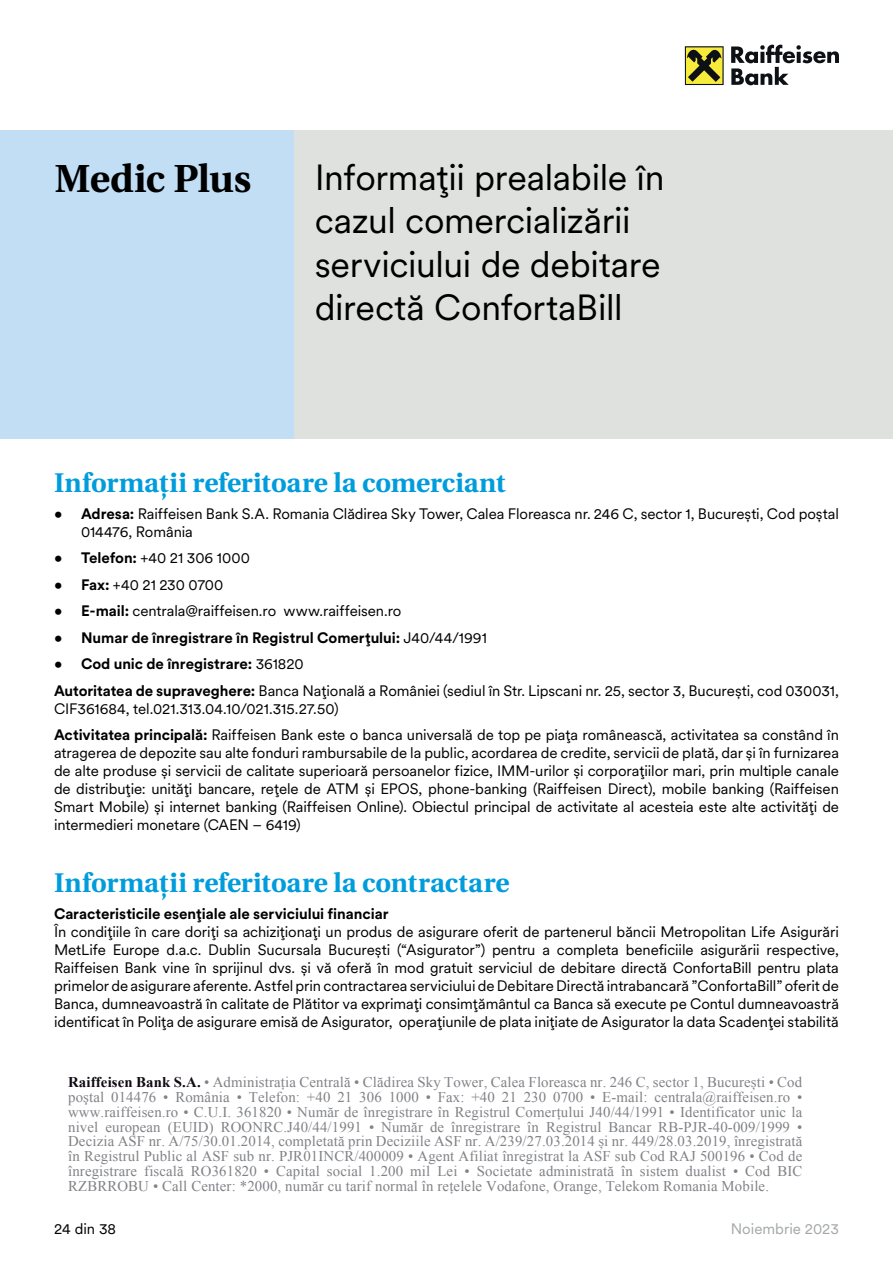
<style>
.page{position:relative;width:893px;height:1263px;background:#fff}
.page>*{position:absolute;margin:0;border:0;box-sizing:border-box;transform-origin:0 0}
.t1{font:700 39px "Linguistics Pro";letter-spacing:-.015em;color:#000}
.t2{font:36px/43.2px "Met Life Circular";letter-spacing:-.01em;color:#000}
.t3{font:700 27px "Linguistics Pro";color:#009cdc}
.t4{font:15px/18px "Met Life Circular";letter-spacing:-.005em;color:#000}
.t5{font:700 15px "Met Life Circular";letter-spacing:-.005em;color:#000}
.t6{font:15px "Met Life Circular";color:#a3a7a9}
.t7{font:14.85px/14.9px "Times New Roman";letter-spacing:.01em;color:#808286;text-align:justify}
.s1{font-weight:700}
.s2{font-weight:400}
.s3{font-weight:700;color:#110913}
</style>
<div class="page">
<div style="left:0;top:131px;width:893px;height:308px;background:#dfe1df"></div>
<div style="left:0;top:131px;width:293px;height:308px;background:#c1def4"></div>
<div style="left:685px;top:46px;width:39px;height:39px;background:#868128"></div>
<div style="left:686px;top:47px;width:36px;height:37px;background:#f7ec3c"></div>
<svg style="left:687px;top:49px;width:34px;height:33px"></svg>
<svg style="left:731px;top:45px;width:108px;height:40px"></svg>
<h1 class="t1" style="left:55px;top:147px;width:198px">Medic Plus</h1>
<h2 class="t2" style="left:315px;top:154px;width:351px">Informații prealabile în cazul comercializării serviciului de debitare directă ConfortaBill</h2>
<h3 class="t3" style="left:54px;top:461px;width:453px">Informații referitoare la comerciant</h3>
<p class="t4" style="left:81px;top:504px;width:759px;text-indent:-27px">• <span class="s1">Adresa:</span> Raiffeisen Bank S.A. Romania Clădirea Sky Tower, Calea Floreasca nr. 246 C, sector 1, București, Cod poștal<br>014476, România</p>
<p class="t4" style="left:54px;top:548px;width:197px">• <span class="s1">Telefon:</span> +40 21 306 1000</p>
<p class="t4" style="left:54px;top:575px;width:171px">• <span class="s1">Fax:</span> +40 21 230 0700</p>
<p class="t4" style="left:54px;top:601px;width:349px">• <span class="s1">E-mail:</span> centrala@raiffeisen.ro www.raiffeisen.ro</p>
<p class="t5" style="left:54px;top:627px;width:434px"><span class="s2">•</span> Numar de înregistrare în Registrul Comerțului: <span class="s2">J40/44/1991</span></p>
<p class="t4" style="left:54px;top:650px;width:786px;line-height:26.5px">• <span class="s1">Cod unic de înregistrare:</span> 361820<br><span class="s1">Autoritatea de supraveghere:</span> Banca Națională a României (sediul în Str. Lipscani nr. 25, sector 3, București, cod 030031,</p>
<p class="t4" style="left:54px;top:694px;width:786px;line-height:26.5px">CIF361684, tel.021.313.04.10/021.315.27.50)<br><span class="s1">Activitatea principală:</span> Raiffeisen Bank este o banca universală de top pe piața românească, activitatea sa constând în</p>
<p class="t4" style="left:54px;top:743px;width:786px;text-align:justify">atragerea de depozite sau alte fonduri rambursabile de la public, acordarea de credite, servicii de plată, dar și în furnizarea de alte produse și servicii de calitate superioară persoanelor fizice, IMM-urilor și corporațiilor mari, prin multiple canale de distribuție: unități bancare, rețele de ATM și EPOS, phone-banking (Raiffeisen Direct), mobile banking (Raiffeisen Smart Mobile) și internet banking (Raiffeisen Online). Obiectul principal de activitate al acesteia este alte activități de intermedieri monetare (CAEN – 6419)</p>
<h3 class="t3" style="left:54px;top:861px;width:457px">Informații referitoare la contractare</h3>
<p class="t5" style="left:54px;top:903px;width:336px">Caracteristicile esențiale ale serviciului financiar</p>
<p class="t4" style="left:54px;top:922px;width:786px;text-align:justify">În condițiile în care doriți sa achiziționați un produs de asigurare oferit de partenerul băncii Metropolitan Life Asigurări MetLife Europe d.a.c. Dublin Sucursala București (“Asigurator”) pentru a completa beneficiile asigurării respective, Raiffeisen Bank vine în sprijinul dvs. și vă oferă în mod gratuit serviciul de debitare directă ConfortaBill pentru plata primelor de asigurare aferente. Astfel prin contractarea serviciului de Debitare Directă intrabancară ”ConfortaBill” oferit de Banca, dumneavoastră în calitate de Plătitor va exprimați consimțământul ca Banca să execute pe Contul dumneavoastră identificat în Polița de asigurare emisă de Asigurator, operațiunile de plata inițiate de Asigurator la data Scadenței stabilită</p>
<p class="t7" style="left:68px;top:1074px;width:736px"><span class="s3">Raiffeisen Bank S.A.</span> • Administrația Centrală • Clădirea Sky Tower, Calea Floreasca nr. 246 C, sector 1, București • Cod poştal 014476 • România • Telefon: +40 21 306 1000 • Fax: +40 21 230 0700 • E-mail: centrala@raiffeisen.ro • www.raiffeisen.ro • C.U.I. 361820 • Număr de înregistrare în Registrul Comerțului J40/44/1991 • Identificator unic la nivel european (EUID) ROONRC.J40/44/1991 • Număr de înregistrare în Registrul Bancar RB-PJR-40-009/1999 • Decizia ASF nr. A/75/30.01.2014, completată prin Deciziile ASF nr. A/239/27.03.2014 și nr. 449/28.03.2019, înregistrată în Registrul Public al ASF sub nr. PJR01INCR/400009 • Agent Afiliat înregistrat la ASF sub Cod RAJ 500196 • Cod de înregistrare fiscală RO361820 • Capital social 1.200 mil Lei • Societate administrată în sistem dualist • Cod BIC RZBRROBU • Call Center: *2000, număr cu tarif normal în rețelele Vodafone, Orange, Telekom Romania Mobile.</p>
<p class="t4" style="left:54px;top:1219px;width:64px">24 din 38</p>
<p class="t6" style="left:731px;top:1219px;width:110px">Noiembrie 2023</p>
</div>
